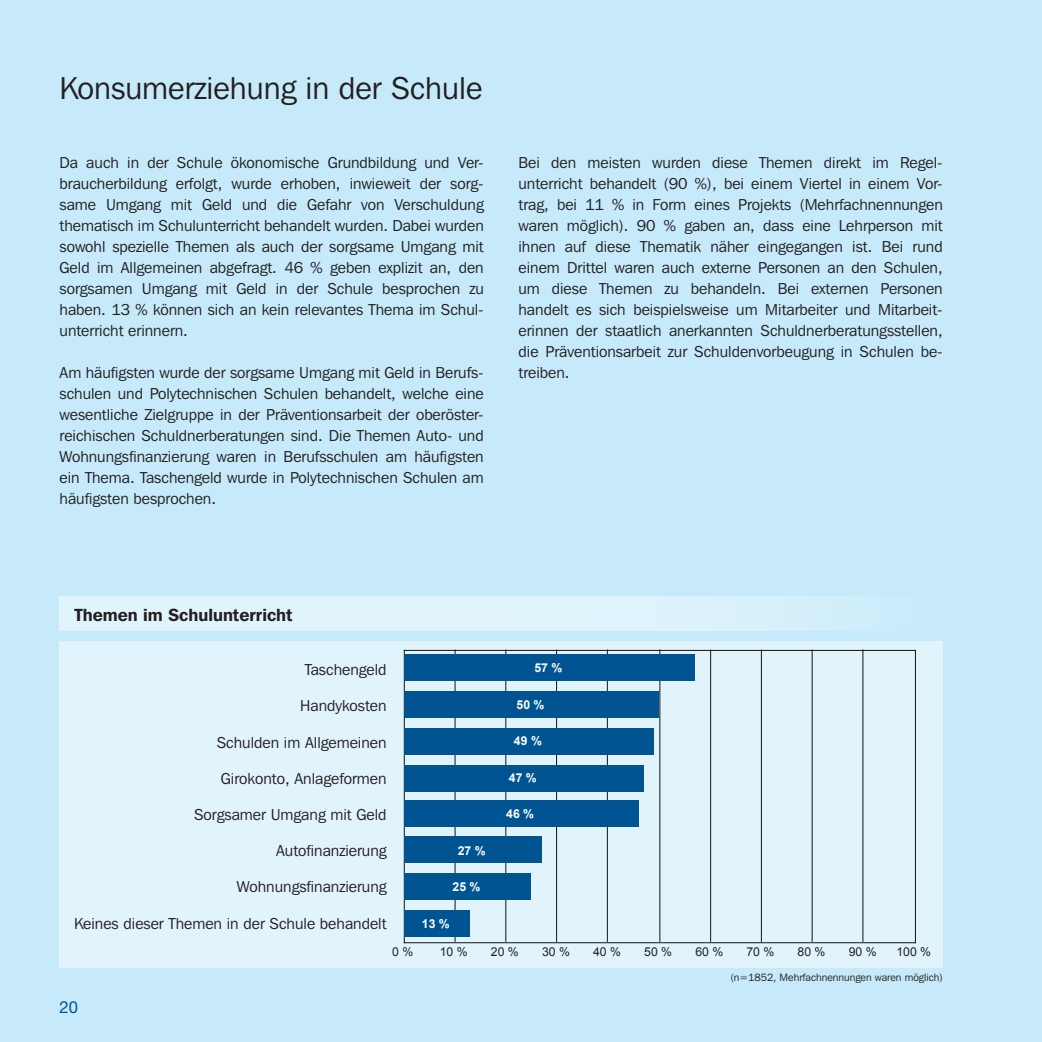
<style>
.page{position:relative;width:1042px;height:1042px;background:#c6eafa}
.page>*{position:absolute;margin:0;border:0;box-sizing:border-box;transform-origin:0 0}
.t1{font:31.5px "Franklin Gothic IT Cby BT";color:#231f20}
.t2{font:600 17.5px "Franklin Gothic IT Cby BT";color:#231f20}
.t3{font:16.62px "Helvetica Neue LT Pro";color:#005492}
.t4{font:15.75px/21px "Franklin Gothic IT Cby BT";color:#231f20;text-align:justify}
.t5{font:12.25px "Arial";color:#231f20}
.t6{font:700 12.25px "Arial";color:#fff}
.t7{font:10.5px "Franklin Gothic IT Cby BT";color:#231f20}
</style>
<div class="page">
<div style="left:60px;top:640px;width:883px;height:327px;background:#e1f4fc"></div>
<div style="left:60px;top:596px;width:883px;height:34px;background:linear-gradient(to right,#e7f6fc,#d2eefb)"></div>
<hr style="left:455px;top:649px;width:1px;height:293px;background:#131212">
<hr style="left:505px;top:649px;width:1px;height:293px;background:#131212">
<hr style="left:556px;top:649px;width:1px;height:293px;background:#131212">
<hr style="left:607px;top:649px;width:1px;height:293px;background:#131212">
<hr style="left:659px;top:649px;width:1px;height:293px;background:#131212">
<hr style="left:710px;top:649px;width:1px;height:293px;background:#131212">
<hr style="left:761px;top:649px;width:1px;height:293px;background:#131212">
<hr style="left:812px;top:649px;width:1px;height:293px;background:#131212">
<hr style="left:862px;top:649px;width:1px;height:293px;background:#131212">
<hr style="left:404px;top:942px;width:511px;height:1px;background:#131212">
<hr style="left:404px;top:650px;width:511px;height:1px;background:#131212">
<hr style="left:404px;top:650px;width:1px;height:292px;background:#131212">
<hr style="left:915px;top:650px;width:1px;height:292px;background:#131212">
<div style="left:404px;top:910px;width:66px;height:26px;background:#005492"></div>
<div style="left:404px;top:873px;width:127px;height:27px;background:#005492"></div>
<div style="left:404px;top:837px;width:137px;height:26px;background:#005492"></div>
<div style="left:404px;top:800px;width:235px;height:26px;background:#005492"></div>
<div style="left:404px;top:765px;width:240px;height:26px;background:#005492"></div>
<div style="left:404px;top:728px;width:250px;height:26px;background:#005492"></div>
<div style="left:404px;top:691px;width:255px;height:27px;background:#005492"></div>
<div style="left:404px;top:655px;width:291px;height:26px;background:#005492"></div>
<h1 class="t1" style="left:60px;top:68px;width:424px">Konsumerziehung in der Schule</h1>
<p class="t4" style="left:60px;top:152px;width:426px">Da auch in der Schule ökonomische Grundbildung und Ver&shy;braucherbildung erfolgt, wurde erhoben, inwieweit der sorg&shy;same Umgang mit Geld und die Gefahr von Verschuldung thematisch im Schulunterricht behandelt wurden. Dabei wurden sowohl spezielle Themen als auch der sorgsame Umgang mit Geld im Allgemeinen abgefragt. 46 % geben explizit an, den sorgsamen Umgang mit Geld in der Schule besprochen zu haben. 13 % können sich an kein relevantes Thema im Schul&shy;unterricht erinnern.</p>
<p class="t4" style="left:60px;top:362px;width:426px">Am häufigsten wurde der sorgsame Umgang mit Geld in Berufs&shy;schulen und Polytechnischen Schulen behandelt, welche eine wesentliche Zielgruppe in der Präventionsarbeit der oberöster&shy;reichischen Schuldnerberatungen sind. Die Themen Auto- und Wohnungsfinanzierung waren in Berufsschulen am häufigsten ein Thema. Taschengeld wurde in Polytechnischen Schulen am häufigsten besprochen.</p>
<p class="t4" style="left:518px;top:152px;width:426px">Bei den meisten wurden diese Themen direkt im Regel&shy;unterricht behandelt (90 %), bei einem Viertel in einem Vor&shy;trag, bei 11 % in Form eines Projekts (Mehrfachnennungen waren möglich). 90 % gaben an, dass eine Lehrperson mit ihnen auf diese Thematik näher eingegangen ist. Bei rund einem Drittel waren auch externe Personen an den Schulen, um diese Themen zu behandeln. Bei externen Personen handelt es sich beispielsweise um Mitarbeiter und Mitarbeit&shy;erinnen der staatlich anerkannten Schuldnerberatungsstellen, die Präventionsarbeit zur Schuldenvorbeugung in Schulen be&shy;treiben.</p>
<p class="t2" style="left:74px;top:603px;width:220px">Themen im Schulunterricht</p>
<p class="t4" style="left:305px;top:659px;width:83px">Taschengeld</p>
<p class="t6" style="left:534px;top:660px;width:29px">57 %</p>
<p class="t4" style="left:300px;top:695px;width:88px">Handykosten</p>
<p class="t4" style="left:217px;top:731px;width:171px">Schulden im Allgemeinen</p>
<p class="t4" style="left:221px;top:767px;width:167px">Girokonto, Anlageformen</p>
<p class="t4" style="left:194px;top:804px;width:194px">Sorgsamer Umgang mit Geld</p>
<p class="t4" style="left:276px;top:840px;width:112px">Autofinanzierung</p>
<p class="t4" style="left:237px;top:876px;width:151px">Wohnungsfinanzierung</p>
<p class="t4" style="left:74px;top:912px;width:314px">Keines dieser Themen in der Schule behandelt</p>
<p class="t6" style="left:516px;top:696px;width:29px">50 %</p>
<p class="t6" style="left:514px;top:733px;width:29px">49 %</p>
<p class="t6" style="left:509px;top:769px;width:29px">47 %</p>
<p class="t6" style="left:506px;top:806px;width:29px">46 %</p>
<p class="t6" style="left:458px;top:842px;width:29px">27 %</p>
<p class="t6" style="left:453px;top:879px;width:29px">25 %</p>
<p class="t6" style="left:422px;top:915px;width:29px">13 %</p>
<p class="t5" style="left:392px;top:944px;width:23px">0 %</p>
<p class="t5" style="left:440px;top:944px;width:29px">10 %</p>
<p class="t5" style="left:491px;top:944px;width:29px">20 %</p>
<p class="t5" style="left:542px;top:944px;width:29px">30 %</p>
<p class="t5" style="left:593px;top:944px;width:29px">40 %</p>
<p class="t5" style="left:644px;top:944px;width:29px">50 %</p>
<p class="t5" style="left:695px;top:944px;width:29px">60 %</p>
<p class="t5" style="left:746px;top:944px;width:29px">70 %</p>
<p class="t5" style="left:797px;top:944px;width:29px">80 %</p>
<p class="t5" style="left:848px;top:944px;width:29px">90 %</p>
<p class="t5" style="left:896px;top:944px;width:36px">100 %</p>
<p class="t3" style="left:60px;top:997px;width:20px">20</p>
<p class="t7" style="left:730px;top:970px;width:214px">(n=1852, Mehrfachnennungen waren möglich)</p>
</div>
